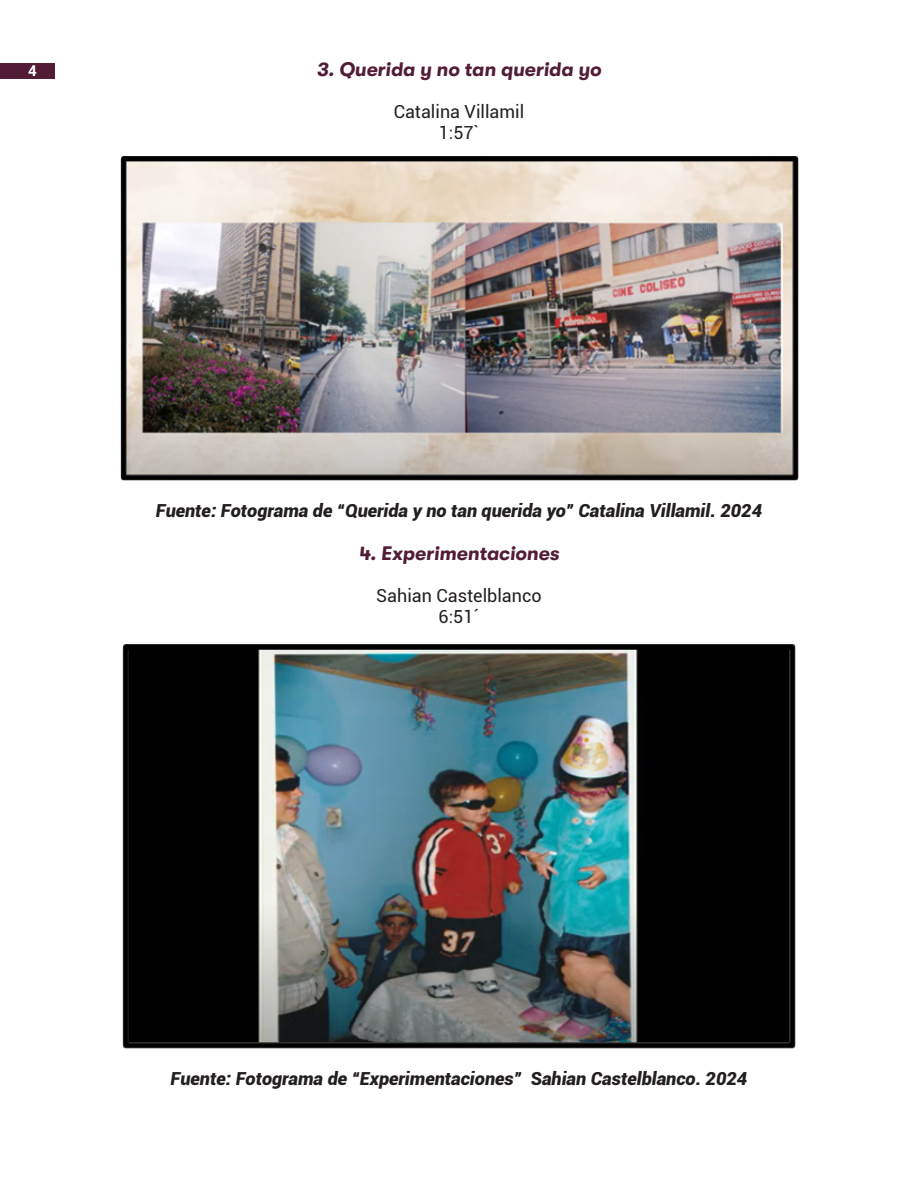
<style>
.page{position:relative;width:918px;height:1188px;background:#fff}
.page>*{position:absolute;margin:0;border:0;box-sizing:border-box;transform-origin:0 0}
.subtitulos_cortometrajes{font:italic 700 19.5px "GT Walsheim Pro";color:#511c36}
.titulos_graficos{font:italic 900 18px "Roboto";color:#231f20}
.CUERPO_DE_TEXTO{font:18px "Roboto";color:#231f20}
.t1{font:700 15px "Roboto";color:#fff}
</style>
<div class="page">
<div style="left:0;top:63px;width:55px;height:15px;background:#521c36"></div>
<img style="left:122px;top:644px;width:674px;height:405px">
<img style="left:121px;top:156px;width:677px;height:324px">
<p class="t1" style="left:28px;top:60px;width:10px">4</p>
<p class="subtitulos_cortometrajes" style="left:317px;top:59px;width:286px">3. Querida y no tan querida yo</p>
<p class="CUERPO_DE_TEXTO" style="left:394px;top:99px;width:132px">Catalina Villamil</p>
<p class="CUERPO_DE_TEXTO" style="left:439px;top:120px;width:42px">1:57`</p>
<p class="titulos_graficos" style="left:156px;top:498px;width:608px">Fuente: Fotograma de “Querida y no tan querida yo” Catalina Villamil. 2024</p>
<p class="subtitulos_cortometrajes" style="left:359px;top:542px;width:202px">4. Experimentaciones</p>
<p class="CUERPO_DE_TEXTO" style="left:376px;top:583px;width:167px">Sahian Castelblanco</p>
<p class="CUERPO_DE_TEXTO" style="left:439px;top:604px;width:42px">6:51´</p>
<p class="titulos_graficos" style="left:171px;top:1066px;width:578px">Fuente: Fotograma de “Experimentaciones” Sahian Castelblanco. 2024</p>
</div>
